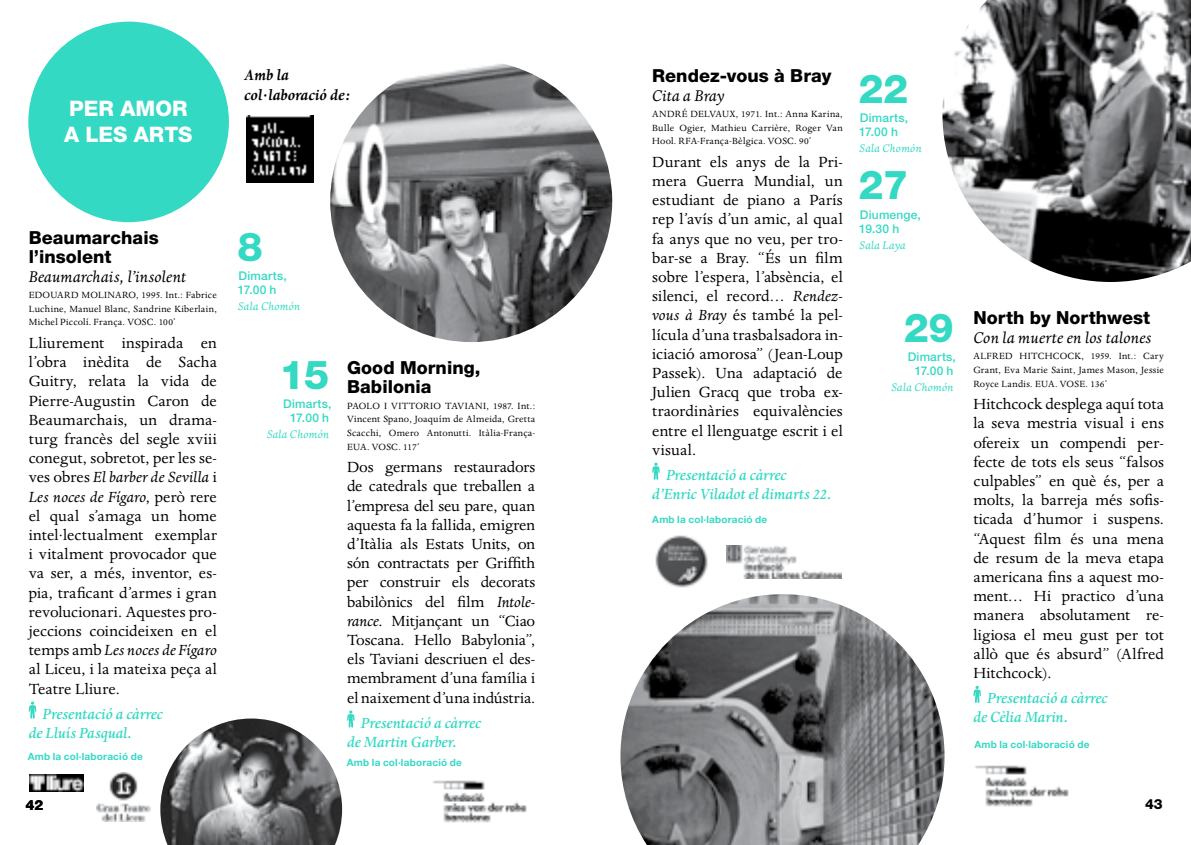
<style>
.page{position:relative;width:1191px;height:845px;background:#fff}
.page>*{position:absolute;margin:0;border:0;box-sizing:border-box;transform-origin:0 0}
.t1{font:800 40px "Helvetica Neue LT";letter-spacing:-.01em;color:#34d9c3}
.t2{font:800 21.4px/25.8px "Helvetica Neue LT";color:#fff}
.t3{font:800 18px/19.2px "Helvetica Neue LT";letter-spacing:.005em;color:#000}
.t4{font:italic 18px "Dante";letter-spacing:.005em;color:#000}
.t5{font:17px/19.2px "Dante";letter-spacing:.005em;color:#000;text-align:justify}
.t6{font:italic 500 17px/19.2px "Dante";letter-spacing:-.005em;color:#34d9c3}
.t7{font:italic 700 17px/19.2px "Dante";color:#000}
.t8{font:800 14px "Helvetica Neue LT";color:#000}
.t9{font:italic 12.8px "Dante";letter-spacing:.015em;color:#34d9c3}
.t10{font:500 12px/14px "Helvetica Neue LT";letter-spacing:.015em;color:#34d9c3}
.t11{font:10.4px/13.6px "Dante";letter-spacing:.02em;color:#000;text-align:justify}
.t12{font:700 10px "Helvetica Neue LT";letter-spacing:.02em;color:#34d9c3}
.s1{font-style:italic}
</style>
<div class="page">
<img style="left:97px;top:772px;width:54px;height:50px">
<svg style="left:973px;top:686px;width:8px;height:17px"></svg>
<svg style="left:652px;top:463px;width:7px;height:17px"></svg>
<svg style="left:347px;top:710px;width:7px;height:18px"></svg>
<svg style="left:29px;top:701px;width:7px;height:18px"></svg>
<div style="left:28px;top:22px;width:201px;height:200px;background:#34d9c3;border-radius:50%"></div>
<img style="left:246px;top:115px;width:67px;height:67px">
<img style="left:29px;top:774px;width:55px;height:17px">
<img style="left:432px;top:780px;width:95px;height:43px">
<img style="left:974px;top:765px;width:95px;height:42px">
<img style="left:655px;top:535px;width:53px;height:53px">
<img style="left:726px;top:545px;width:115px;height:34px">
<img style="left:330px;top:60px;width:282px;height:282px;border-radius:141px">
<img style="left:942px;top:0;width:249px;height:282px">
<img style="left:620px;top:594px;width:324px;height:251px">
<img style="left:160px;top:718px;width:182px;height:127px">
<p class="t2" style="left:64px;top:96px;width:74px">Per amor a les</p>
<p class="t2" style="left:134px;top:121px;width:16px">arts</p>
<p class="t3" style="left:29px;top:228px;width:131px">Beaumarchais l’insolent</p>
<p class="t4" style="left:29px;top:267px;width:159px">Beaumarchais, l’insolent</p>
<p class="t11" style="left:29px;top:289px;width:190px">EDOUARD MOLINARO, 1995. Int.: Fabrice Luchine, Manuel Blanc, Sandrine Kiberlain, Michel Piccolí. França. VOSC. 100’</p>
<p class="t5" style="left:29px;top:334px;width:190px">Lliurement inspirada en l’obra inèdita de Sacha Guitry, relata la vida de Pierre-Augustin Caron de Beaumarchais, un drama&shy;turg francès del segle xviii conegut, sobretot, per les se&shy;ves obres <span class="s1">El barber de Sevilla</span> i <span class="s1">Les noces de Fígaro</span>, però rere el qual s’amaga un home intel·lectualment exemplar i vitalment provocador que va ser, a més, inventor, es&shy;pia, traficant d’armes i gran revolucionari. Aquestes pro&shy;jeccions coincideixen en el temps amb <span class="s1">Les noces de Fígaro </span>al Liceu, i la mateixa peça al Teatre Lliure.</p>
<p class="t6" style="left:29px;top:704px;width:136px;text-indent:14px">Presentació a càrrec de Lluís Pasqual.</p>
<p class="t12" style="left:28px;top:750px;width:117px">Amb la col·laboració de</p>
<p class="t8" style="left:26px;top:796px;width:19px">42</p>
<p class="t3" style="left:652px;top:66px;width:181px">Rendez-vous à Bray</p>
<p class="t4" style="left:652px;top:86px;width:74px">Cita a Bray</p>
<p class="t11" style="left:652px;top:107px;width:192px">ANDRÉ DELVAUX, 1971. Int.: Anna Karina, Bulle Ogier, Mathieu Carrière, Roger Van Hool. RFA-França-Bèlgica. VOSC. 90’</p>
<p class="t5" style="left:652px;top:153px;width:192px">Durant els anys de la Pri&shy;mera Guerra Mundial, un estudiant de piano a París rep l’avís d’un amic, al qual fa anys que no veu, per tro&shy;bar-se a Bray. “És un film sobre l’espera, l’absència, el silenci, el record… <span class="s1">Rendez&shy;vous à Bray</span> és també la pel· lícula d’una trasbalsadora in&shy;iciació amorosa” (Jean-Loup Passek). Una adaptació de Julien Gracq que troba ex&shy;traordinàries equivalències entre el llenguatge escrit i el visual.</p>
<p class="t6" style="left:652px;top:465px;width:181px;text-indent:14px">Presentació a càrrec d’Enric Viladot el dimarts 22.</p>
<p class="t7" style="left:244px;top:66px;width:107px">Amb la col·laboració de:</p>
<h1 class="t1" style="left:858px;top:65px;width:51px">22</h1>
<p class="t10" style="left:859px;top:111px;width:51px">Dimarts,<br>17.00 h</p>
<p class="t9" style="left:859px;top:142px;width:64px">Sala Chomón</p>
<h1 class="t1" style="left:858px;top:161px;width:51px">27</h1>
<p class="t10" style="left:859px;top:207px;width:63px">Diumenge,<br>19.30 h</p>
<p class="t9" style="left:859px;top:238px;width:48px">Sala Laya</p>
<h1 class="t1" style="left:237px;top:222px;width:27px">8</h1>
<p class="t10" style="left:238px;top:269px;width:51px">Dimarts,<br>17.00 h</p>
<p class="t9" style="left:238px;top:299px;width:64px">Sala Chomón</p>
<h1 class="t1" style="left:903px;top:304px;width:51px">29</h1>
<p class="t10" style="left:907px;top:350px;width:50px;text-align:center">Dimarts,<br>17.00 h</p>
<p class="t3" style="left:347px;top:358px;width:135px">Good Morning,<br>Babilonia</p>
<p class="t11" style="left:347px;top:399px;width:190px">PAOLO I VITTORIO TAVIANI, 1987. Int.:<br>Vincent Spano, Joaquím de Almeida, Gretta Scacchi, Omero Antonutti. Itàlia-França-EUA. VOSC. 117’</p>
<p class="t5" style="left:347px;top:458px;width:190px">Dos germans restauradors de catedrals que treballen a l’empresa del seu pare, quan aquesta fa la fallida, emigren d’Itàlia als Estats Units, on són contractats per Griffith per construir els decorats babilònics del film <span class="s1">Intole&shy;rance</span>. Mitjançant un “Ciao Toscana. Hello Babylonia”, els Taviani descriuen el des&shy;membrament d’una família i el naixement d’una indústria.</p>
<p class="t6" style="left:347px;top:713px;width:136px;text-indent:14px">Presentació a càrrec de Martin Garber.</p>
<h1 class="t1" style="left:279px;top:350px;width:51px">15</h1>
<p class="t9" style="left:891px;top:380px;width:64px">Sala Chomón</p>
<p class="t10" style="left:283px;top:397px;width:50px;text-align:center">Dimarts,<br>17.00 h</p>
<p class="t9" style="left:267px;top:427px;width:64px">Sala Chomón</p>
<p class="t12" style="left:652px;top:513px;width:117px">Amb la col·laboració de</p>
<p class="t12" style="left:347px;top:756px;width:117px">Amb la col·laboració de</p>
<p class="t3" style="left:973px;top:308px;width:178px">North by Northwest</p>
<p class="t4" style="left:973px;top:328px;width:180px">Con la muerte en los talones</p>
<p class="t11" style="left:973px;top:350px;width:192px">ALFRED HITCHCOCK, 1959. Int.: Cary Grant, Eva Marie Saint, James Mason, Jessie Royce Landis. EUA. VOSE. 136’</p>
<p class="t5" style="left:973px;top:395px;width:192px">Hitchcock desplega aquí tota la seva mestria visual i ens ofereix un compendi per&shy;fecte de tots els seus “falsos culpables” en què és, per a molts, la barreja més sofis&shy;ticada d’humor i suspens. “Aquest film és una mena de resum de la meva etapa americana fins a aquest mo&shy;ment… Hi practico d’una manera absolutament re&shy;ligiosa el meu gust per tot allò que és absurd” (Alfred Hitchcock).</p>
<p class="t6" style="left:973px;top:688px;width:136px;text-indent:14px">Presentació a càrrec de Cèlia Marin.</p>
<p class="t12" style="left:974px;top:738px;width:117px">Amb la col·laboració de</p>
<p class="t8" style="left:1145px;top:795px;width:19px">43</p>
</div>
